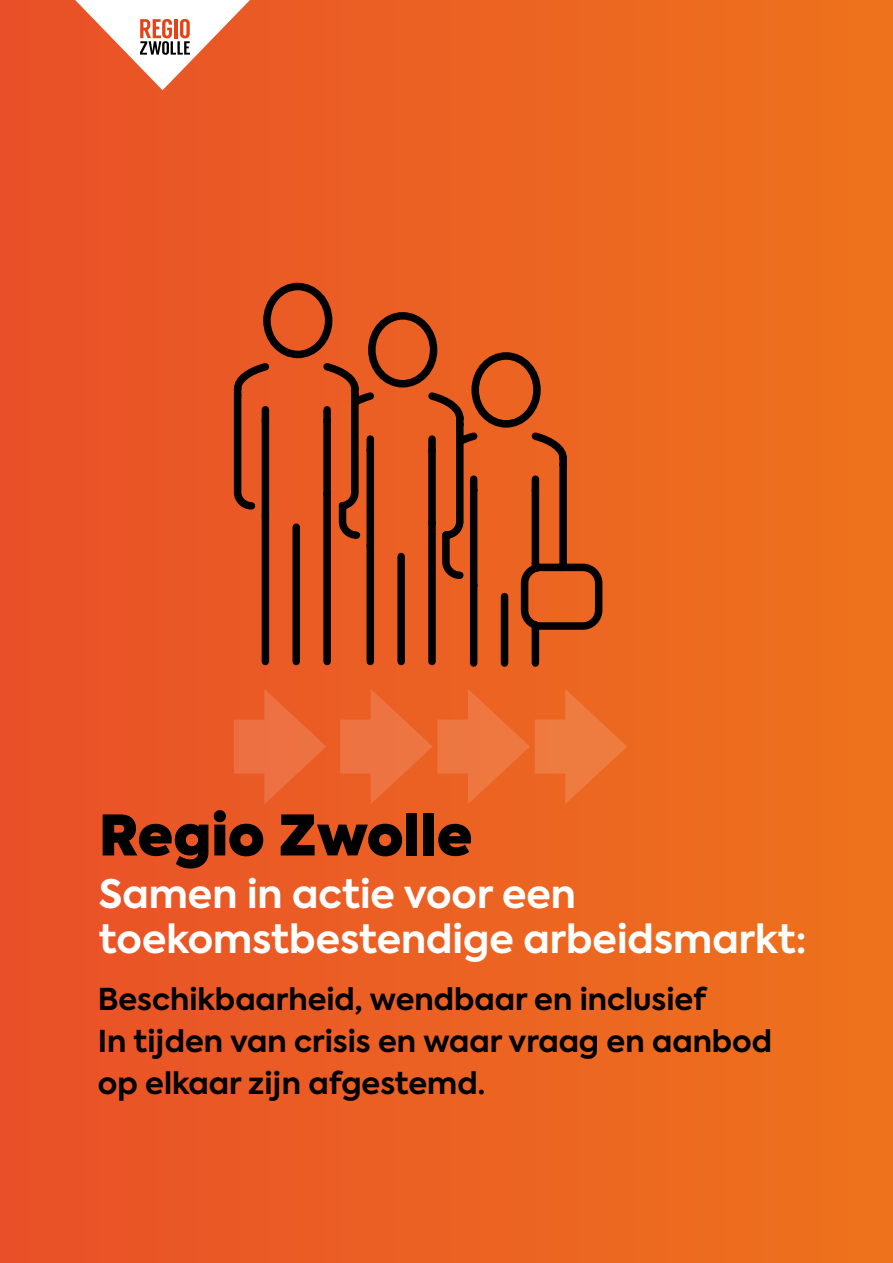
<style>
.page{position:relative;width:893px;height:1263px;background:#fff}
.page>*{position:absolute;margin:0;border:0;box-sizing:border-box;transform-origin:0 0}
.t1{font:800 55.5px "Axiforma";color:#000}
.t2{font:700 39px/45px "Axiforma";color:#fff}
.t3{font:700 30px/42px "Axiforma";color:#000}
</style>
<div class="page">
<div style="left:0;top:0;width:893px;height:1263px;background:linear-gradient(to right,#e95029,#ee721c)"></div>
<svg style="left:75px;top:0;width:175px;height:90px"></svg>
<svg style="left:230px;top:279px;width:376px;height:391px;background:#c3501d"></svg>
<div style="left:340px;top:719px;width:48px;height:54px;background:#ed7442"></div>
<svg style="left:371px;top:689px;width:62px;height:115px;background:#eb6a32"></svg>
<div style="left:437px;top:719px;width:49px;height:54px;background:#ed7741"></div>
<svg style="left:468px;top:689px;width:62px;height:115px;background:#ec6d31"></svg>
<div style="left:535px;top:719px;width:48px;height:54px;background:#ee7b3f"></div>
<svg style="left:565px;top:689px;width:62px;height:115px;background:#ed712f"></svg>
<div style="left:234px;top:719px;width:48px;height:54px;background:#ec7042"></div>
<svg style="left:264px;top:689px;width:62px;height:115px;background:#eb6633"></svg>
<h1 class="t1" style="left:99px;top:795px;width:375px">Regio Zwolle</h1>
<h2 class="t2" style="left:99px;top:872px;width:709px">Samen in actie voor een toekomstbestendige arbeidsmarkt:</h2>
<p class="t3" style="left:98px;top:978px;width:676px">Beschikbaarheid, wendbaar en inclusief<br>In tijden van crisis en waar vraag en aanbod op elkaar zijn afgestemd.</p>
</div>
